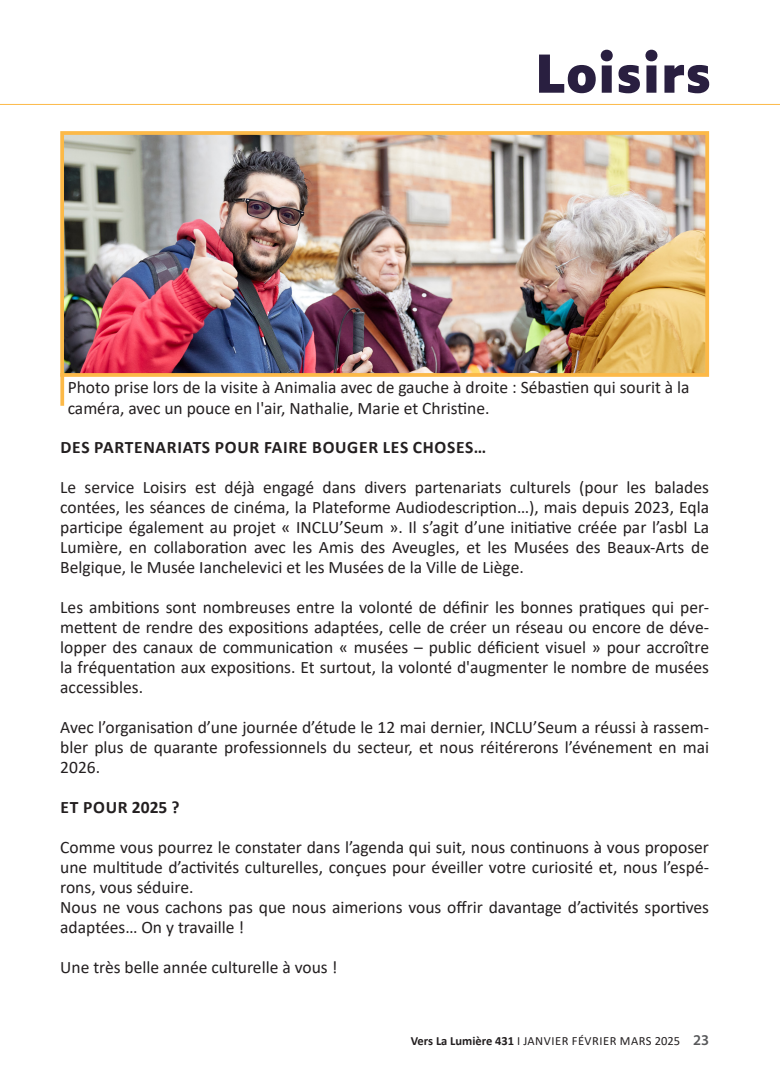
<style>
.page{position:relative;width:780px;height:1088px;background:#fff}
.page>*{position:absolute;margin:0;border:0;box-sizing:border-box;transform-origin:0 0}
.t1{font:700 50px "Luciole";color:#291f40}
.t2{font:17.5px/20px "Calibri";color:#231f20;text-align:justify}
.t3{font:700 17.5px "Calibri";letter-spacing:.04em;color:#231f20}
.t4{font:12.5px "Calibri";letter-spacing:.04em;color:#231f20}
.s1{font-weight:700}
.s2{font-family:"Myriad Pro";font-weight:600;font-size:15px;color:#57585a}
</style>
<div class="page">
<hr style="left:0;top:104px;width:780px;height:1px;background:#fcb948">
<img style="left:65px;top:136px;width:639px;height:236px">
<div style="left:60px;top:131px;width:649px;height:246px;border:4px solid #fcb948"></div>
<svg style="left:60px;top:373px;width:4px;height:33px"></svg>
<p class="t1" style="left:535px;top:46px;width:178px">Loisirs</p>
<p class="t2" style="left:68px;top:376px;width:623px;line-height:21px">Photo prise lors de la visite à Animalia avec de gauche à droite : Sébastien qui sourit à la caméra, avec un pouce en l'air, Nathalie, Marie et Christine.</p>
<p class="t3" style="left:61px;top:434px;width:427px">DES PARTENARIATS POUR FAIRE BOUGER LES CHOSES…</p>
<p class="t2" style="left:60px;top:476px;width:650px">Le service Loisirs est déjà engagé dans divers partenariats culturels (pour les balades contées, les séances de cinéma, la Plateforme Audiodescription…), mais depuis 2023, Eqla participe également au projet « INCLU’Seum ». Il s’agit d’une initiative créée par l’asbl La Lumière, en collaboration avec les Amis des Aveugles, et les Musées des Beaux-Arts de Belgique, le Musée Ianchelevici et les Musées de la Ville de Liège.</p>
<p class="t2" style="left:60px;top:596px;width:650px">Les ambitions sont nombreuses entre la volonté de définir les bonnes pratiques qui per&shy;mettent de rendre des expositions adaptées, celle de créer un réseau ou encore de déve&shy;lopper des canaux de communication « musées – public déficient visuel » pour accroître la fréquentation aux expositions. Et surtout, la volonté d'augmenter le nombre de musées accessibles.</p>
<p class="t2" style="left:60px;top:716px;width:650px">Avec l’organisation d’une journée d’étude le 12 mai dernier, INCLU’Seum a réussi à rassem&shy;bler plus de quarante professionnels du secteur, et nous réitérerons l’événement en mai 2026.</p>
<p class="t3" style="left:61px;top:794px;width:120px">ET POUR 2025 ?</p>
<p class="t2" style="left:60px;top:836px;width:650px">Comme vous pourrez le constater dans l’agenda qui suit, nous continuons à vous proposer une multitude d’activités culturelles, conçues pour éveiller votre curiosité et, nous l’espé&shy;rons, vous séduire.</p>
<p class="t2" style="left:60px;top:896px;width:650px">Nous ne vous cachons pas que nous aimerions vous offrir davantage d’activités sportives adaptées… On y travaille !</p>
<p class="t2" style="left:60px;top:956px;width:278px">Une très belle année culturelle à vous !</p>
<p class="t4" style="left:411px;top:1032px;width:300px"><span class="s1">Vers La Lumière 431</span> I JANVIER FÉVRIER MARS 2025 <span class="s2">23</span></p>
</div>
